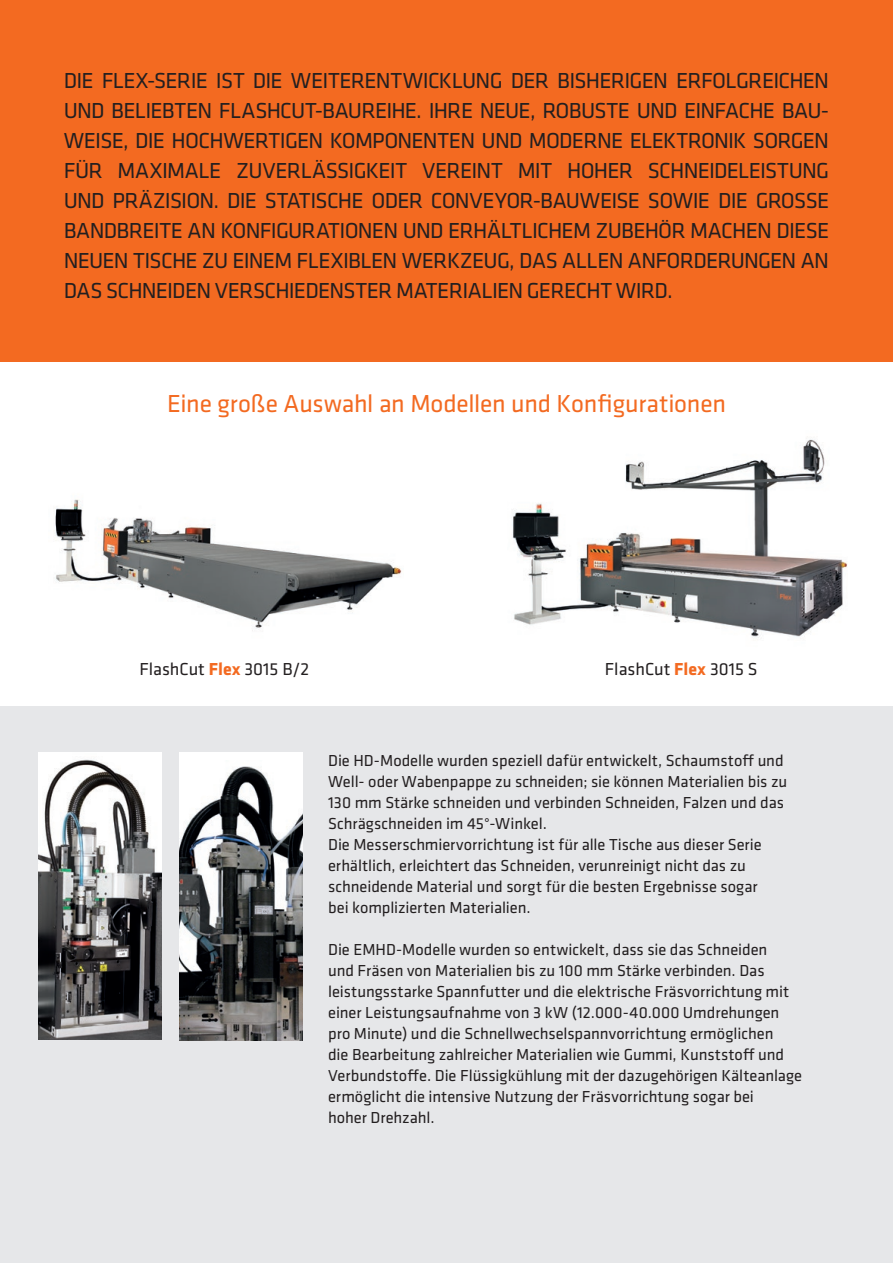
<style>
.page{position:relative;width:893px;height:1263px;background:#fff}
.page>*{position:absolute;margin:0;border:0;box-sizing:border-box;transform-origin:0 0}
.t1{font:25.5px "Klavika";letter-spacing:-.01em;color:#f36a21}
.t2{font:22.5px/30px "Klavika";letter-spacing:-.035em;color:#231f20;text-align:justify}
.t3{font:18px "Klavika";color:#231f20}
.t4{font:16.5px/21px "Klavika";letter-spacing:-.005em;color:#231f20}
.s1{font-weight:700;color:#f36a21}
</style>
<div class="page">
<div style="left:0;top:707px;width:893px;height:556px;background:#e6e7e9"></div>
<div style="left:0;top:0;width:893px;height:362px;background:#f36a21"></div>
<img style="left:55px;top:499px;width:347px;height:132px">
<img style="left:512px;top:439px;width:335px;height:198px">
<img style="left:38px;top:752px;width:124px;height:288px">
<div style="left:179px;top:752px;width:124px;height:289px;background:#fff"></div>
<img style="left:179px;top:766px;width:124px;height:275px">
<p class="t2" style="left:64px;top:66px;width:767px">DIE FLEX-SERIE IST DIE WEITERENTWICKLUNG DER BISHERIGEN ERFOLGREICHEN UND BELIEBTEN FLASHCUT-BAUREIHE. IHRE NEUE, ROBUSTE UND EINFACHE BAU-WEISE, DIE HOCHWERTIGEN KOMPONENTEN UND MODERNE ELEKTRONIK SORGEN FÜR MAXIMALE ZUVERLÄSSIGKEIT VEREINT MIT HOHER SCHNEIDELEISTUNG UND PRÄZISION. DIE STATISCHE ODER CONVEYOR-BAUWEISE SOWIE DIE GROSSE BANDBREITE AN KONFIGURATIONEN UND ERHÄLTLICHEM ZUBEHÖR MACHEN DIESE NEUEN TISCHE ZU EINEM FLEXIBLEN WERKZEUG, DAS ALLEN ANFORDERUNGEN AN DAS SCHNEIDEN VERSCHIEDENSTER MATERIALIEN GERECHT WIRD.</p>
<h1 class="t1" style="left:167px;top:390px;width:560px">Eine große Auswahl an Modellen und Konfigurationen</h1>
<p class="t3" style="left:139px;top:659px;width:171px">FlashCut <span class="s1">Flex</span> 3015 B/2</p>
<p class="t3" style="left:605px;top:659px;width:154px">FlashCut <span class="s1">Flex</span> 3015 S</p>
<p class="t4" style="left:328px;top:751px;width:461px">Die HD-Modelle wurden speziell dafür entwickelt, Schaumstoff und Well- oder Wabenpappe zu schneiden; sie können Materialien bis zu 130 mm Stärke schneiden und verbinden Schneiden, Falzen und das Schrägschneiden im 45°-Winkel.<br>Die Messerschmiervorrichtung ist für alle Tische aus dieser Serie erhältlich, erleichtert das Schneiden, verunreinigt nicht das zu schneidende Material und sorgt für die besten Ergebnisse sogar<br>bei komplizierten Materialien.</p>
<p class="t4" style="left:328px;top:940px;width:476px">Die EMHD-Modelle wurden so entwickelt, dass sie das Schneiden<br>und Fräsen von Materialien bis zu 100 mm Stärke verbinden. Das leistungsstarke Spannfutter und die elektrische Fräsvorrichtung mit einer Leistungsaufnahme von 3 kW (12.000-40.000 Umdrehungen pro Minute) und die Schnellwechselspannvorrichtung ermöglichen<br>die Bearbeitung zahlreicher Materialien wie Gummi, Kunststoff und Verbundstoffe. Die Flüssigkühlung mit der dazugehörigen Kälteanlage ermöglicht die intensive Nutzung der Fräsvorrichtung sogar bei<br>hoher Drehzahl.</p>
</div>
